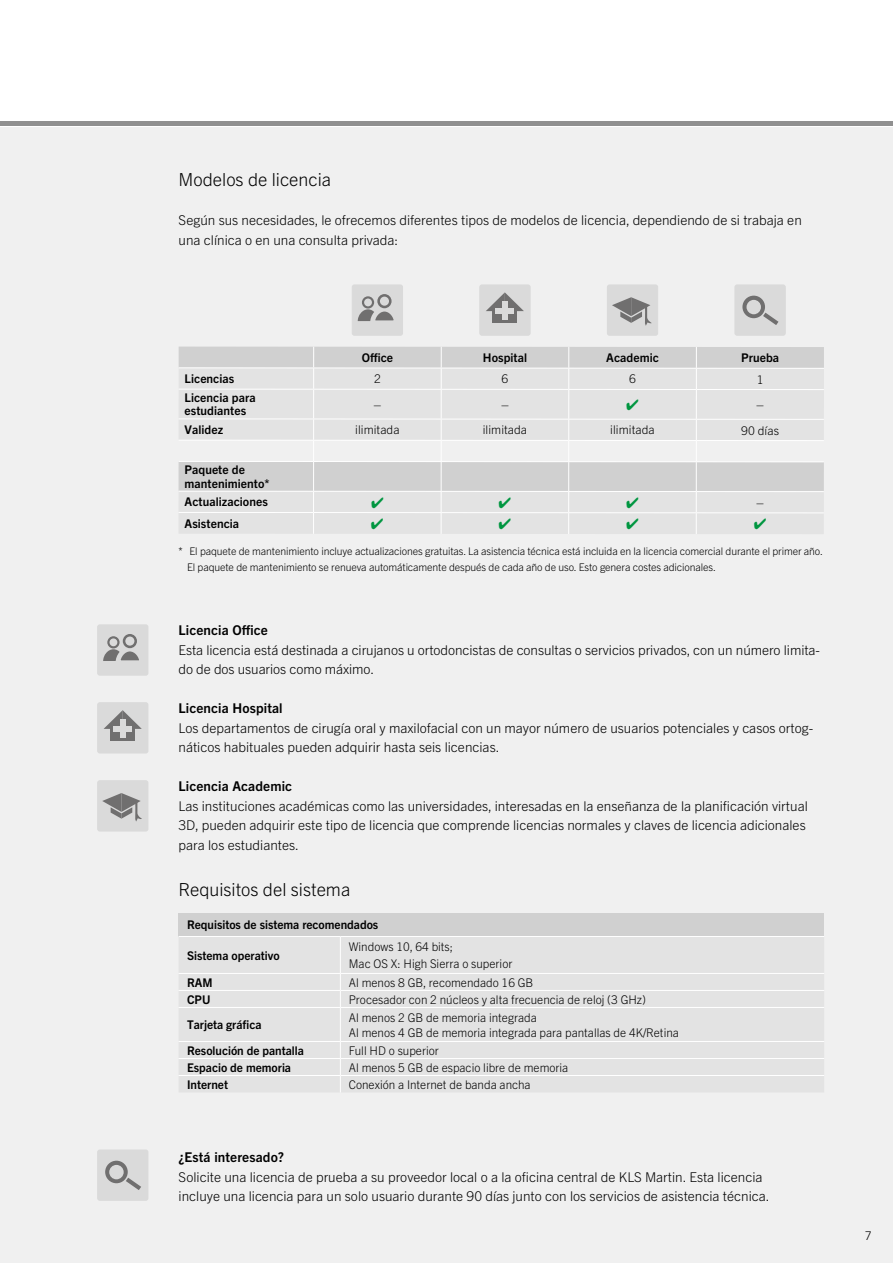
<style>
.page{position:relative;width:893px;height:1263px;background:#fff}
.page>*{position:absolute;margin:0;border:0;box-sizing:border-box;transform-origin:0 0}
.t1{font:300 18px "Trade Gothic Next LT Pro";color:#000}
.t2{font:300 13.5px/19.5px "Trade Gothic Next LT Pro";color:#000}
.t3{font:700 13.5px "Trade Gothic Next LT Pro";letter-spacing:.01em;color:#000}
.t4{font:300 12px/16.5px "Trade Gothic Next LT Pro";color:#000}
.t5{font:700 12px/13.5px "Trade Gothic Next LT Pro";letter-spacing:.005em;color:#000}
.t6{font:300 10.5px/16.5px "Trade Gothic Next LT Pro";letter-spacing:-.01em;color:#000}
</style>
<div class="page">
<div style="left:0;top:128px;width:893px;height:1135px;background:#f0f0f0"></div>
<hr style="left:0;top:121px;width:893px;height:4px;background:#909090">
<div style="left:98px;top:625px;width:50px;height:50px;background:#dadada;border-radius:2px"></div>
<svg style="left:107px;top:636px;width:13px;height:12px"></svg>
<div style="left:110px;top:638px;width:7px;height:8px;background:#dadada;border-radius:50%"></div>
<svg style="left:103px;top:644px;width:36px;height:17px"></svg>
<div style="left:123px;top:634px;width:14px;height:14px;background:#706f6f;border-radius:50%"></div>
<div style="left:125px;top:636px;width:9px;height:10px;background:#dadada;border-radius:50%"></div>
<div style="left:97px;top:624px;width:51px;height:51px;border:1px solid #dadada;border-radius:2px"></div>
<div style="left:98px;top:703px;width:50px;height:50px;background:#dadada;border-radius:2px"></div>
<div style="left:110px;top:724px;width:25px;height:17px;background:#706f6f"></div>
<svg style="left:104px;top:710px;width:38px;height:19px"></svg>
<div style="left:120px;top:719px;width:5px;height:19px;background:#dadada"></div>
<div style="left:113px;top:726px;width:19px;height:5px;background:#dadada"></div>
<div style="left:97px;top:702px;width:51px;height:51px;border:1px solid #dadada;border-radius:2px"></div>
<div style="left:98px;top:781px;width:50px;height:50px;background:#dadada;border-radius:2px"></div>
<svg style="left:102px;top:793px;width:40px;height:28px"></svg>
<div style="left:97px;top:780px;width:51px;height:51px;border:1px solid #dadada;border-radius:2px"></div>
<div style="left:98px;top:1150px;width:50px;height:50px;background:#dadada;border-radius:2px"></div>
<svg style="left:105px;top:1161px;width:23px;height:22px"></svg>
<div style="left:109px;top:1165px;width:15px;height:14px;background:#dadada;border-radius:50%"></div>
<svg style="left:126px;top:1178px;width:15px;height:12px"></svg>
<div style="left:97px;top:1149px;width:51px;height:52px;border:1px solid #dadada;border-radius:2px"></div>
<div style="left:352px;top:285px;width:50px;height:50px;background:#dadada;border-radius:2px"></div>
<svg style="left:362px;top:296px;width:12px;height:13px"></svg>
<div style="left:364px;top:298px;width:8px;height:8px;background:#dadada;border-radius:50%"></div>
<svg style="left:358px;top:304px;width:36px;height:18px"></svg>
<svg style="left:377px;top:294px;width:15px;height:14px"></svg>
<div style="left:380px;top:297px;width:9px;height:9px;background:#dadada;border-radius:50%"></div>
<div style="left:352px;top:285px;width:51px;height:51px;border:1px solid #dadada;border-radius:2px"></div>
<div style="left:480px;top:285px;width:50px;height:50px;background:#dadada;border-radius:2px"></div>
<div style="left:492px;top:306px;width:25px;height:17px;background:#706f6f"></div>
<svg style="left:486px;top:292px;width:38px;height:19px"></svg>
<div style="left:502px;top:301px;width:5px;height:19px;background:#dadada"></div>
<div style="left:496px;top:308px;width:18px;height:5px;background:#dadada"></div>
<div style="left:479px;top:285px;width:51px;height:51px;border:1px solid #dadada;border-radius:2px"></div>
<div style="left:607px;top:285px;width:51px;height:50px;background:#dadada;border-radius:2px"></div>
<svg style="left:612px;top:297px;width:40px;height:29px"></svg>
<div style="left:607px;top:285px;width:51px;height:51px;border:1px solid #dadada;border-radius:2px"></div>
<div style="left:735px;top:285px;width:50px;height:50px;background:#dadada;border-radius:2px"></div>
<div style="left:742px;top:296px;width:23px;height:22px;background:#706f6f;border-radius:50%"></div>
<div style="left:746px;top:300px;width:15px;height:14px;background:#dadada;border-radius:50%"></div>
<svg style="left:763px;top:313px;width:15px;height:12px"></svg>
<div style="left:735px;top:285px;width:51px;height:51px;border:1px solid #dadada;border-radius:2px"></div>
<div style="left:179px;top:913px;width:645px;height:23px;background:#d0d0d0"></div>
<div style="left:179px;top:937px;width:645px;height:155px;background:#e3e3e3"></div>
<hr style="left:179px;top:936px;width:161px;height:1px;background:#fff">
<hr style="left:340px;top:936px;width:484px;height:1px;background:#fff">
<hr style="left:340px;top:937px;width:1px;height:36px;background:#fff">
<hr style="left:179px;top:973px;width:161px;height:1px;background:#fff">
<hr style="left:340px;top:973px;width:484px;height:1px;background:#fff">
<hr style="left:179px;top:990px;width:161px;height:1px;background:#fff">
<hr style="left:340px;top:990px;width:484px;height:1px;background:#fff">
<svg style="left:340px;top:974px;width:1px;height:33px"></svg>
<hr style="left:179px;top:1007px;width:161px;height:1px;background:#fff">
<hr style="left:340px;top:1007px;width:484px;height:1px;background:#fff">
<hr style="left:340px;top:1008px;width:1px;height:33px;background:#fff">
<hr style="left:179px;top:1041px;width:161px;height:1px;background:#fff">
<hr style="left:340px;top:1041px;width:484px;height:1px;background:#fff">
<hr style="left:179px;top:1058px;width:161px;height:1px;background:#fff">
<hr style="left:340px;top:1058px;width:484px;height:1px;background:#fff">
<hr style="left:179px;top:1075px;width:161px;height:1px;background:#fff">
<hr style="left:340px;top:1075px;width:484px;height:1px;background:#fff">
<svg style="left:340px;top:1042px;width:1px;height:50px"></svg>
<svg style="left:179px;top:347px;width:645px;height:187px"></svg>
<h1 class="t1" style="left:179px;top:167px;width:154px">Modelos de licencia</h1>
<p class="t2" style="left:179px;top:210px;width:625px">Según sus necesidades, le ofrecemos diferentes tipos de modelos de licencia, dependiendo de si trabaja en una clínica o en una consulta privada:</p>
<p class="t5" style="left:362px;top:350px;width:33px">Office</p>
<p class="t5" style="left:483px;top:350px;width:46px">Hospital</p>
<p class="t5" style="left:606px;top:350px;width:54px">Academic</p>
<p class="t5" style="left:741px;top:350px;width:40px">Prueba</p>
<p class="t5" style="left:185px;top:371px;width:51px">Licencias</p>
<p class="t4" style="left:374px;top:370px;width:8px">2</p>
<p class="t4" style="left:502px;top:370px;width:8px">6</p>
<p class="t4" style="left:629px;top:370px;width:8px">6</p>
<p class="t4" style="left:757px;top:370px;width:8px">1</p>
<p class="t5" style="left:185px;top:390px;width:73px">Licencia para estudiantes</p>
<p class="t4" style="left:373px;top:395px;width:9px">–</p>
<p class="t4" style="left:501px;top:395px;width:9px">–</p>
<p class="t4" style="left:756px;top:396px;width:9px">–</p>
<p class="t5" style="left:185px;top:422px;width:40px">Validez</p>
<p class="t4" style="left:355px;top:421px;width:46px">ilimitada</p>
<p class="t4" style="left:483px;top:421px;width:46px">ilimitada</p>
<p class="t4" style="left:610px;top:421px;width:46px">ilimitada</p>
<p class="t4" style="left:741px;top:421px;width:39px">90 días</p>
<p class="t5" style="left:185px;top:462px;width:87px">Paquete de mantenimiento*</p>
<p class="t5" style="left:185px;top:494px;width:85px">Actualizaciones</p>
<p class="t4" style="left:756px;top:493px;width:9px">–</p>
<p class="t5" style="left:185px;top:516px;width:56px">Asistencia</p>
<p class="t6" style="left:187px;top:542px;width:637px;text-indent:-9px">* El paquete de mantenimiento incluye actualizaciones gratuitas. La asistencia técnica está incluida en la licencia comercial durante el primer año.<br>El paquete de mantenimiento se renueva automáticamente después de cada año de uso. Esto genera costes adicionales.</p>
<p class="t3" style="left:179px;top:621px;width:91px">Licencia Office</p>
<p class="t2" style="left:179px;top:639px;width:643px">Esta licencia está destinada a cirujanos u ortodoncistas de consultas o servicios privados, con un número limita&shy;do de dos usuarios como máximo.</p>
<p class="t3" style="left:179px;top:699px;width:106px">Licencia Hospital</p>
<p class="t2" style="left:179px;top:717px;width:636px">Los departamentos de cirugía oral y maxilofacial con un mayor número de usuarios potenciales y casos ortog&shy;náticos habituales pueden adquirir hasta seis licencias.</p>
<p class="t3" style="left:179px;top:777px;width:115px">Licencia Academic</p>
<p class="t2" style="left:179px;top:795px;width:631px">Las instituciones académicas como las universidades, interesadas en la enseñanza de la planificación virtual<br>3D, pueden adquirir este tipo de licencia que comprende licencias normales y claves de licencia adicionales para los estudiantes.</p>
<h1 class="t1" style="left:179px;top:876px;width:173px">Requisitos del sistema</h1>
<p class="t5" style="left:187px;top:917px;width:193px">Requisitos de sistema recomendados</p>
<p class="t5" style="left:187px;top:948px;width:94px">Sistema operativo</p>
<p class="t4" style="left:349px;top:938px;width:165px">Windows 10, 64 bits;<br>Mac OS X: High Sierra o superior</p>
<p class="t5" style="left:187px;top:975px;width:27px">RAM</p>
<p class="t4" style="left:349px;top:973px;width:186px">Al menos 8 GB, recomendado 16 GB</p>
<p class="t5" style="left:187px;top:992px;width:25px">CPU</p>
<p class="t4" style="left:349px;top:990px;width:299px">Procesador con 2 núcleos y alta frecuencia de reloj (3 GHz)</p>
<p class="t5" style="left:187px;top:1017px;width:76px">Tarjeta gráfica</p>
<p class="t4" style="left:349px;top:1009px;width:332px;line-height:15px">Al menos 2 GB de memoria integrada<br>Al menos 4 GB de memoria integrada para pantallas de 4K/Retina</p>
<p class="t5" style="left:187px;top:1043px;width:118px">Resolución de pantalla</p>
<p class="t4" style="left:349px;top:1041px;width:91px">Full HD o superior</p>
<p class="t5" style="left:187px;top:1060px;width:106px">Espacio de memoria</p>
<p class="t4" style="left:349px;top:1058px;width:221px">Al menos 5 GB de espacio libre de memoria</p>
<p class="t5" style="left:187px;top:1077px;width:42px">Internet</p>
<p class="t4" style="left:349px;top:1075px;width:183px">Conexión a Internet de banda ancha</p>
<p class="t3" style="left:179px;top:1148px;width:107px">¿Está interesado?</p>
<p class="t2" style="left:179px;top:1166px;width:593px">Solicite una licencia de prueba a su proveedor local o a la oficina central de KLS Martin. Esta licencia incluye una licencia para un solo usuario durante 90 días junto con los servicios de asistencia técnica.</p>
<p class="t4" style="left:865px;top:1226px;width:8px">7</p>
</div>
